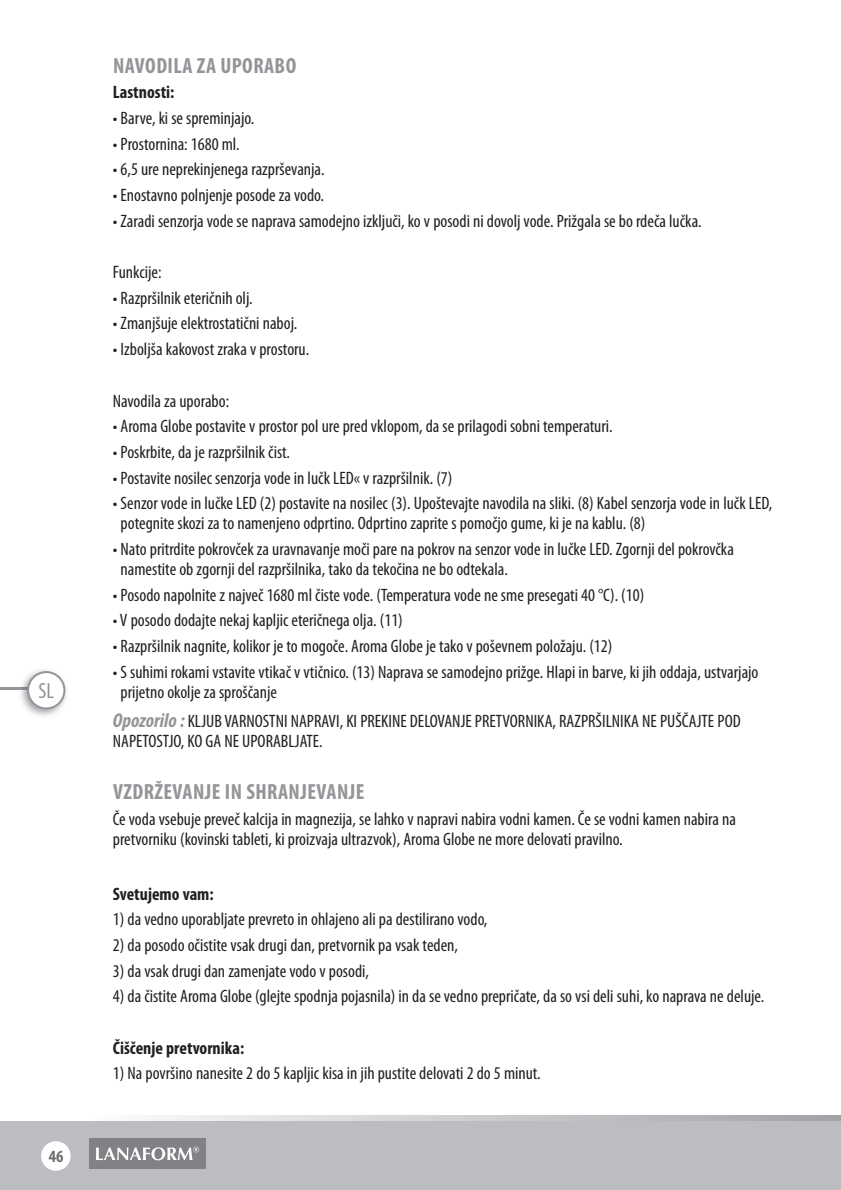
<style>
.page{position:relative;width:841px;height:1190px;background:#fff}
.page>*{position:absolute;margin:0;border:0;box-sizing:border-box;transform-origin:0 0}
.t1{font:700 condensed 22px "Myriad Pro";letter-spacing:.02em;color:#939598}
.t2{font:condensed 22px "Myriad Pro";color:#939598}
.t3{font:condensed 18px/20px "Myriad Pro";color:#231f20}
.t4{font:700 condensed 18px "Myriad Pro";color:#231f20}
.t5{font:700 condensed 17.2px "Myriad Pro";color:#6c6d70}
.s1{font-weight:700;font-style:italic;font-size:20px;color:#939598}
</style>
<div class="page">
<div style="left:0;top:1118px;width:841px;height:72px;background:#bcbdc0"></div>
<svg style="left:0;top:1115px;width:841px;height:5px"></svg>
<hr style="left:0;top:688px;width:28px;height:2px;background:#939598">
<img style="left:28px;top:670px;width:38px;height:46px">
<svg style="left:18px;top:671px;width:47px;height:38px"></svg>
<div style="left:41px;top:1141px;width:30px;height:29px;background:#fff;border-radius:50%"></div>
<div style="left:89px;top:1138px;width:116px;height:31px;background:#808285"></div>
<svg style="left:96px;top:1146px;width:103px;height:14px"></svg>
<p class="t2" style="left:38px;top:677px;width:17px">SL</p>
<p class="t5" style="left:49px;top:1145px;width:16px">46</p>
<p class="t1" style="left:113px;top:52px;width:185px">NAVODILA ZA UPORABO</p>
<p class="t4" style="left:113px;top:81px;width:63px">Lastnosti:</p>
<p class="t3" style="left:113px;top:108px;width:143px">• Barve, ki se spreminjajo.</p>
<p class="t3" style="left:113px;top:134px;width:128px">• Prostornina: 1680 ml.</p>
<p class="t3" style="left:113px;top:159px;width:213px">• 6,5 ure neprekinjenega razprševanja.</p>
<p class="t3" style="left:113px;top:185px;width:213px">• Enostavno polnjenje posode za vodo.</p>
<p class="t3" style="left:113px;top:211px;width:590px">• Zaradi senzorja vode se naprava samodejno izključi, ko v posodi ni dovolj vode. Prižgala se bo rdeča lučka.</p>
<p class="t3" style="left:113px;top:262px;width:50px">Funkcije:</p>
<p class="t3" style="left:113px;top:288px;width:141px">• Razpršilnik eteričnih olj.</p>
<p class="t3" style="left:113px;top:313px;width:186px">• Zmanjšuje elektrostatični naboj.</p>
<p class="t3" style="left:113px;top:339px;width:198px">• Izboljša kakovost zraka v prostoru.</p>
<p class="t3" style="left:113px;top:390px;width:118px">Navodila za uporabo:</p>
<p class="t3" style="left:113px;top:416px;width:501px">• Aroma Globe postavite v prostor pol ure pred vklopom, da se prilagodi sobni temperaturi.</p>
<p class="t3" style="left:113px;top:442px;width:179px">• Poskrbite, da je razpršilnik čist.</p>
<p class="t3" style="left:113px;top:467px;width:341px">• Postavite nosilec senzorja vode in lučk LED« v razpršilnik. (7)</p>
<p class="t3" style="left:121px;top:493px;width:653px;text-indent:-8px">• Senzor vode in lučke LED (2) postavite na nosilec (3). Upoštevajte navodila na sliki. (8) Kabel senzorja vode in lučk LED, potegnite skozi za to namenjeno odprtino. Odprtino zaprite s pomočjo gume, ki je na kablu. (8)</p>
<p class="t3" style="left:121px;top:539px;width:615px;text-indent:-8px">• Nato pritrdite pokrovček za uravnavanje moči pare na pokrov na senzor vode in lučke LED. Zgornji del pokrovčka namestite ob zgornji del razpršilnika, tako da tekočina ne bo odtekala.</p>
<p class="t3" style="left:113px;top:584px;width:533px">• Posodo napolnite z največ 1680 ml čiste vode. (Temperatura vode ne sme presegati 40 °C). (10)</p>
<p class="t3" style="left:113px;top:610px;width:291px">• V posodo dodajte nekaj kapljic eteričnega olja. (11)</p>
<p class="t3" style="left:113px;top:636px;width:501px">• Razpršilnik nagnite, kolikor je to mogoče. Aroma Globe je tako v poševnem položaju. (12)</p>
<p class="t3" style="left:121px;top:661px;width:639px;text-indent:-8px">• S suhimi rokami vstavite vtikač v vtičnico. (13) Naprava se samodejno prižge. Hlapi in barve, ki jih oddaja, ustvarjajo prijetno okolje za sproščanje</p>
<p class="t3" style="left:113px;top:711px;width:629px"><span class="s1">Opozorilo :</span> KLJUB VARNOSTNI NAPRAVI, KI PREKINE DELOVANJE PRETVORNIKA, RAZPRŠILNIKA NE PUŠČAJTE POD<br>NAPETOSTJO, KO GA NE UPORABLJATE.</p>
<p class="t1" style="left:113px;top:778px;width:253px">VZDRŽEVANJE IN SHRANJEVANJE</p>
<p class="t3" style="left:113px;top:809px;width:625px">Če voda vsebuje preveč kalcija in magnezija, se lahko v napravi nabira vodni kamen. Če se vodni kamen nabira na pretvorniku (kovinski tableti, ki proizvaja ultrazvok), Aroma Globe ne more delovati pravilno.</p>
<p class="t4" style="left:113px;top:882px;width:102px">Svetujemo vam:</p>
<p class="t3" style="left:113px;top:909px;width:376px">1) da vedno uporabljate prevreto in ohlajeno ali pa destilirano vodo,</p>
<p class="t3" style="left:113px;top:934px;width:347px">2) da posodo očistite vsak drugi dan, pretvornik pa vsak teden,</p>
<p class="t3" style="left:113px;top:960px;width:258px">3) da vsak drugi dan zamenjate vodo v posodi,</p>
<p class="t3" style="left:113px;top:986px;width:653px">4) da čistite Aroma Globe (glejte spodnja pojasnila) in da se vedno prepričate, da so vsi deli suhi, ko naprava ne deluje.</p>
<p class="t4" style="left:113px;top:1036px;width:133px">Čiščenje pretvornika:</p>
<p class="t3" style="left:113px;top:1063px;width:429px">1) Na površino nanesite 2 do 5 kapljic kisa in jih pustite delovati 2 do 5 minut.</p>
</div>
